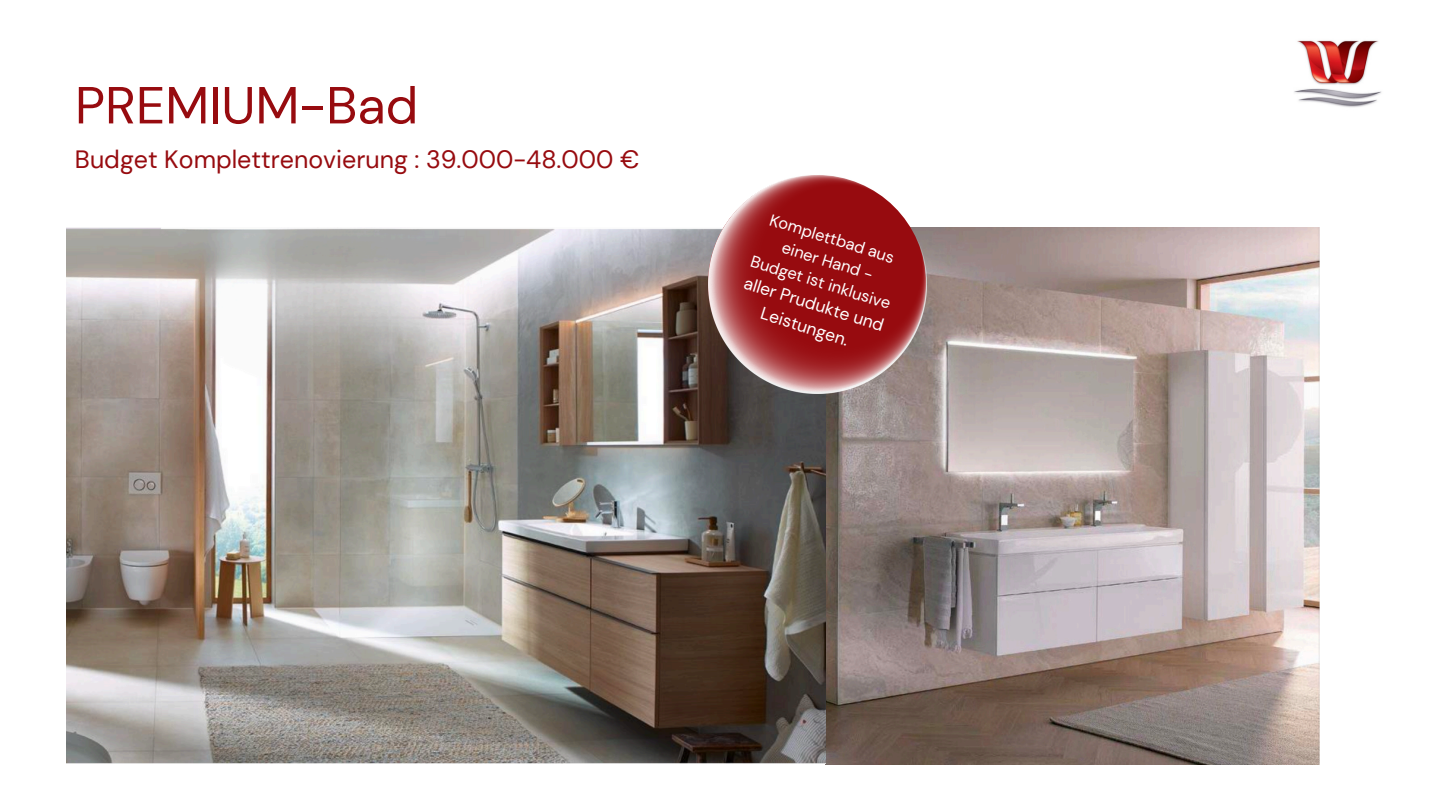
<style>
.page{position:relative;width:1440px;height:810px;background:#fff}
.page>*{position:absolute;margin:0;border:0;box-sizing:border-box;transform-origin:0 0}
.t1{font:52px "DM Sans";color:#970b0f}
.t2{font:25px "DM Sans";color:#970b0f}
.t3{font:17.4px/24px "DM Sans";color:#fff;text-align:center}
.t4{font:16.4px "DM Sans";color:#fff}
</style>
<div class="page">
<img style="left:1294px;top:40px;width:87px;height:67px">
<img style="left:66px;top:227px;width:1253px;height:537px">
<img style="left:708px;top:175px;width:218px;height:218px">
<p class="t1" style="left:75px;top:72px;width:345px">PREMIUM-Bad</p>
<p class="t2" style="left:75px;top:143px;width:566px">Budget Komplettrenovierung : 39.000-48.000 €</p>
<p class="t4" style="left:773px;top:209px;width:131px;rotate:17deg">Komplettbad aus</p>
<p class="t4" style="left:785px;top:237px;width:96px;rotate:17deg">einer Hand -</p>
<p class="t4" style="left:754px;top:251px;width:147px;rotate:17deg">Budget ist inklusive</p>
<p class="t3" style="left:748px;top:271px;width:147px;rotate:17deg">aller Prudukte und<br>Leistungen.</p>
</div>
